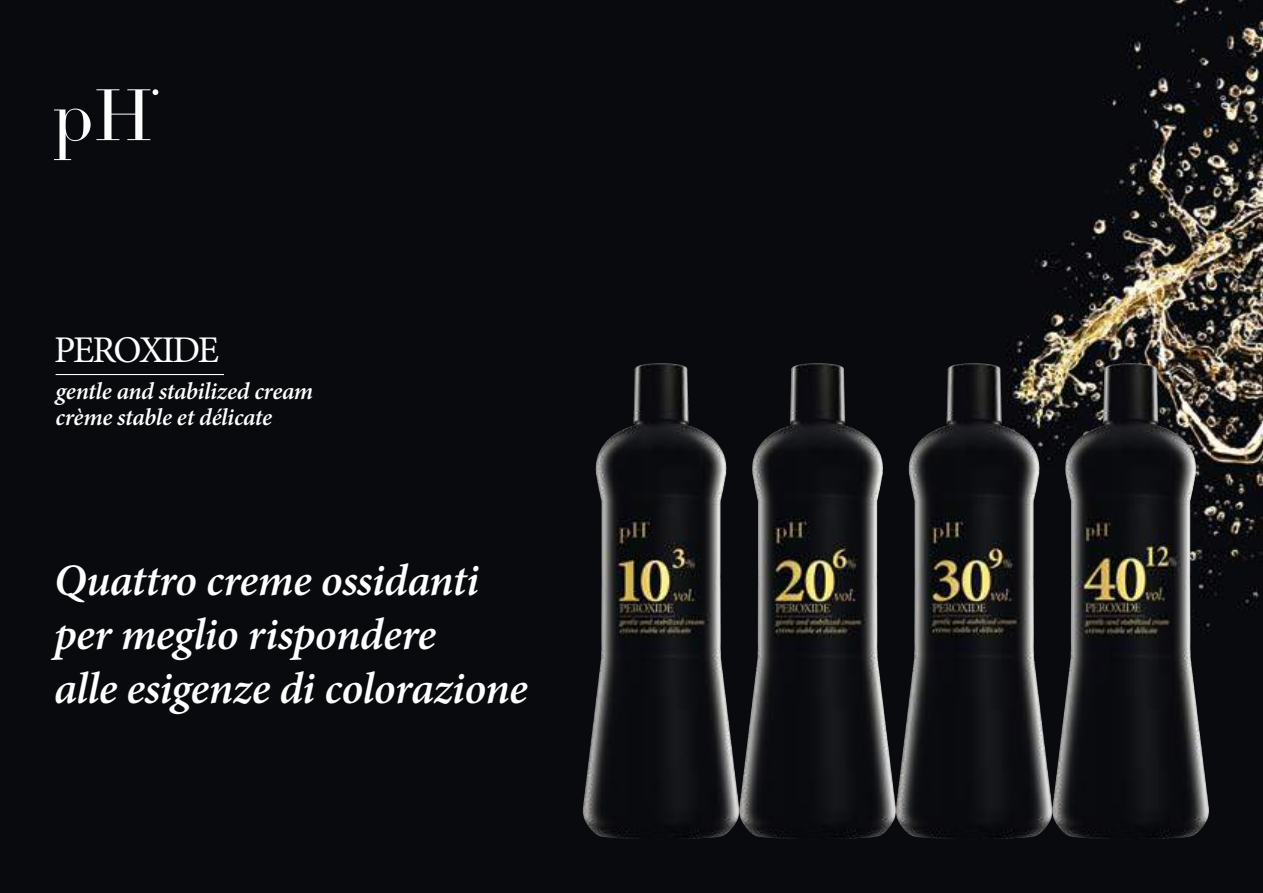
<style>
.page{position:relative;width:1263px;height:893px;background:#fff}
.page>*{position:absolute;margin:0;border:0;box-sizing:border-box;transform-origin:0 0}
.t1{font:italic 600 45px/54px "Minion Pro";letter-spacing:-.01em;color:#fff}
.t2{font:37.8px "Minion Pro";letter-spacing:-.06em;color:#fff}
.t3{font:italic 600 24.3px/25.7px "Minion Pro";letter-spacing:-.015em;color:#fff}
</style>
<div class="page">
<img style="left:0;top:0;width:1263px;height:893px">
<img style="left:595px;top:363px;width:68px;height:213px">
<img style="left:752px;top:363px;width:67px;height:214px">
<img style="left:908px;top:363px;width:68px;height:216px">
<img style="left:1065px;top:363px;width:67px;height:216px">
<hr style="left:56px;top:374px;width:168px;height:1px;background:#fff">
<svg style="left:54px;top:89px;width:104px;height:71px;background:#36373a"></svg>
<p class="t2" style="left:54px;top:324px;width:167px">PEROXIDE</p>
<p class="t3" style="left:56px;top:378px;width:259px">gentle and stabilized cream crème stable et délicate</p>
<p class="t1" style="left:54px;top:553px;width:475px">Quattro creme ossidanti per meglio rispondere<br>alle esigenze di colorazione</p>
</div>
